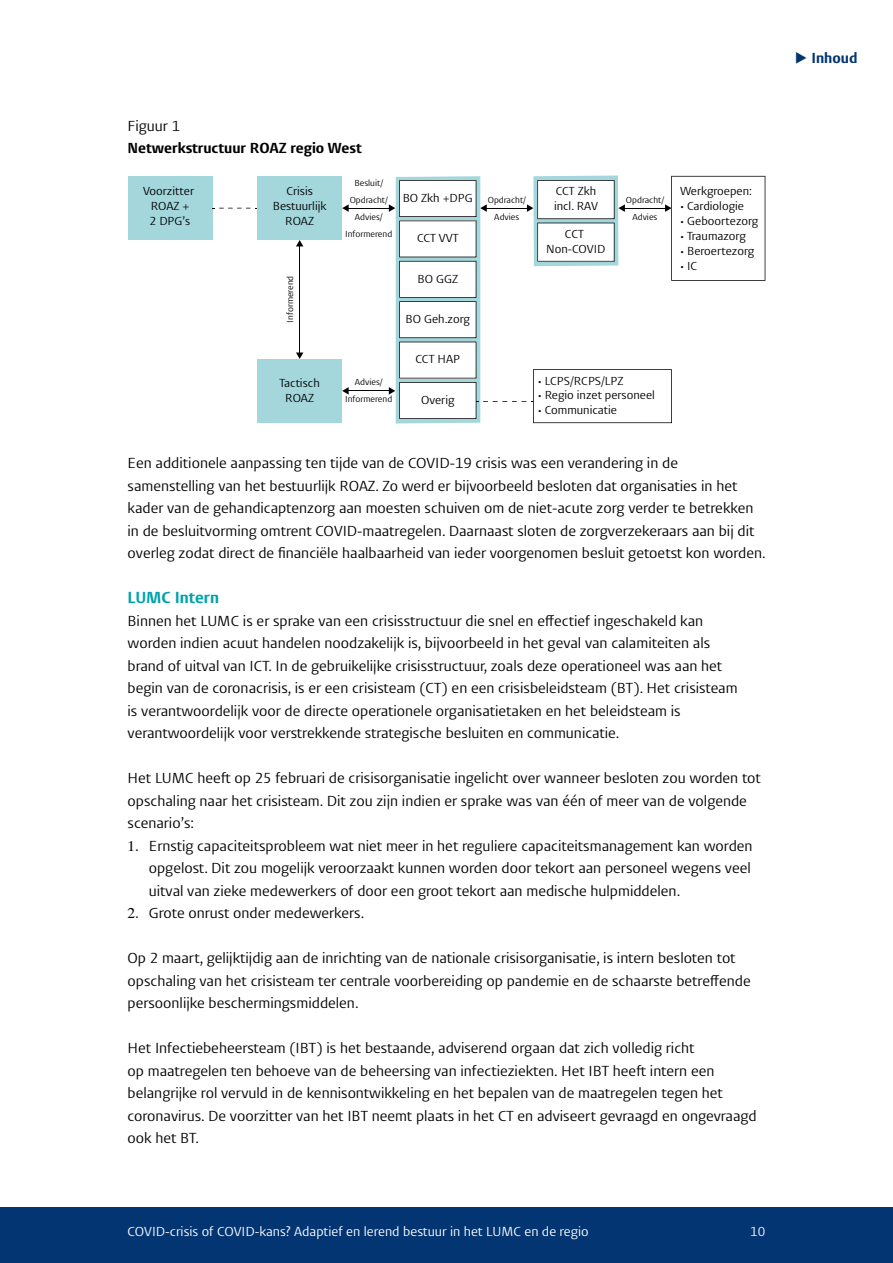
<style>
.page{position:relative;width:893px;height:1263px;background:#fff}
.page>*{position:absolute;margin:0;border:0;box-sizing:border-box;transform-origin:0 0}
.t1{font:300 16.5px "Vestula";color:#00a3ac}
.t2{font:15px/22.5px "Vestula";color:#000}
.t3{font:300 15px "Vestula";color:#000}
.t4{font:300 15px "Vestula";color:#033572}
.t5{font:13.5px "Vestula";color:#fff}
.t6{font:12px/15px "Vestula";color:#000;text-align:center}
.t7{font:9px/17px "Vestula";color:#000;text-align:center}
</style>
<div class="page">
<div style="left:0;top:1208px;width:893px;height:55px;background:#033572"></div>
<div style="left:128px;top:176px;width:85px;height:64px;background:#a4d7dc"></div>
<svg style="left:213px;top:208px;width:44px;height:1px"></svg>
<div style="left:257px;top:176px;width:85px;height:64px;background:#a4d7dc"></div>
<hr style="left:348px;top:208px;width:42px;height:1px;background:#000">
<svg style="left:342px;top:204px;width:7px;height:8px"></svg>
<div style="left:257px;top:359px;width:85px;height:64px;background:#a4d7dc"></div>
<hr style="left:348px;top:390px;width:42px;height:1px;background:#000">
<svg style="left:342px;top:387px;width:7px;height:8px"></svg>
<svg style="left:389px;top:176px;width:376px;height:247px"></svg>
<hr style="left:299px;top:245px;width:1px;height:109px;background:#000">
<svg style="left:296px;top:352px;width:7px;height:7px"></svg>
<svg style="left:296px;top:240px;width:7px;height:6px"></svg>
<p class="t2" style="left:128px;top:114px;width:54px">Figuur 1</p>
<p class="t3" style="left:128px;top:139px;width:236px">Netwerkstructuur ROAZ regio West</p>
<p class="t6" style="left:143px;top:184px;width:52px">Voorzitter<br>ROAZ +<br>2 DPG’s</p>
<p class="t6" style="left:273px;top:184px;width:55px">Crisis<br>Bestuurlijk<br>ROAZ</p>
<p class="t7" style="left:345px;top:174px;width:49px">Besluit/<br>Opdracht/<br>Advies/<br>Informerend</p>
<p class="t7" style="left:282px;top:323px;width:49px;rotate:-90deg">Informerend</p>
<p class="t6" style="left:280px;top:375px;width:42px">Tactisch<br>ROAZ</p>
<p class="t7" style="left:345px;top:374px;width:49px">Advies/<br>Informerend</p>
<p class="t6" style="left:403px;top:190px;width:72px">BO Zkh +DPG</p>
<p class="t6" style="left:417px;top:231px;width:43px">CCT VVT</p>
<p class="t6" style="left:417px;top:271px;width:42px">BO GGZ</p>
<p class="t6" style="left:406px;top:311px;width:66px">BO Geh.zorg</p>
<p class="t6" style="left:415px;top:352px;width:46px">CCT HAP</p>
<p class="t6" style="left:421px;top:392px;width:35px">Overig</p>
<p class="t6" style="left:554px;top:184px;width:46px;text-align:left">CCT Zkh incl. RAV</p>
<p class="t6" style="left:546px;top:226px;width:61px">CCT<br>Non-COVID</p>
<p class="t7" style="left:488px;top:191px;width:40px">Opdracht/<br>Advies</p>
<p class="t7" style="left:626px;top:191px;width:40px">Opdracht/<br>Advies</p>
<p class="t6" style="left:680px;top:184px;width:74px">Werkgroepen:</p>
<p class="t6" style="left:680px;top:199px;width:65px">• Cardiologie</p>
<p class="t6" style="left:680px;top:214px;width:80px">• Geboortezorg</p>
<p class="t6" style="left:680px;top:229px;width:67px">• Traumazorg</p>
<p class="t6" style="left:680px;top:244px;width:76px">• Beroertezorg</p>
<p class="t6" style="left:680px;top:259px;width:19px">• IC</p>
<p class="t6" style="left:538px;top:373px;width:87px">• LCPS/RCPS/LPZ</p>
<p class="t6" style="left:538px;top:388px;width:119px">• Regio inzet personeel</p>
<p class="t6" style="left:538px;top:403px;width:81px">• Communicatie</p>
<p class="t2" style="left:128px;top:452px;width:640px">Een additionele aanpassing ten tijde van de COVID-19 crisis was een verandering in de samenstelling van het bestuurlijk ROAZ. Zo werd er bijvoorbeeld besloten dat organisaties in het kader van de gehandicaptenzorg aan moesten schuiven om de niet-acute zorg verder te betrekken in de besluitvorming omtrent COVID-maatregelen. Daarnaast sloten de zorgverzekeraars aan bij dit overleg zodat direct de financiële haalbaarheid van ieder voorgenomen besluit getoetst kon worden.</p>
<p class="t1" style="left:128px;top:587px;width:93px">LUMC Intern</p>
<p class="t2" style="left:128px;top:609px;width:612px">Binnen het LUMC is er sprake van een crisisstructuur die snel en effectief ingeschakeld kan worden indien acuut handelen noodzakelijk is, bijvoorbeeld in het geval van calamiteiten als brand of uitval van ICT. In de gebruikelijke crisisstructuur, zoals deze operationeel was aan het begin van de coronacrisis, is er een crisisteam (CT) en een crisisbeleidsteam (BT). Het crisisteam is verantwoordelijk voor de directe operationele organisatietaken en het beleidsteam is verantwoordelijk voor verstrekkende strategische besluiten en communicatie.</p>
<p class="t2" style="left:128px;top:767px;width:635px">Het LUMC heeft op 25 februari de crisisorganisatie ingelicht over wanneer besloten zou worden tot opschaling naar het crisisteam. Dit zou zijn indien er sprake was van één of meer van de volgende scenario’s:</p>
<p class="t2" style="left:149px;top:834px;width:605px">Ernstig capaciteitsprobleem wat niet meer in het reguliere capaciteitsmanagement kan worden opgelost. Dit zou mogelijk veroorzaakt kunnen worden door tekort aan personeel wegens veel uitval van zieke medewerkers of door een groot tekort aan medische hulpmiddelen.<br>Grote onrust onder medewerkers.</p>
<p class="t2" style="left:128px;top:947px;width:625px">Op 2 maart, gelijktijdig aan de inrichting van de nationale crisisorganisatie, is intern besloten tot opschaling van het crisisteam ter centrale voorbereiding op pandemie en de schaarste betreffende persoonlijke beschermingsmiddelen.</p>
<p class="t2" style="left:128px;top:1037px;width:631px">Het Infectiebeheersteam (IBT) is het bestaande, adviserend orgaan dat zich volledig richt<br>op maatregelen ten behoeve van de beheersing van infectieziekten. Het IBT heeft intern een belangrijke rol vervuld in de kennisontwikkeling en het bepalen van de maatregelen tegen het coronavirus. De voorzitter van het IBT neemt plaats in het CT en adviseert gevraagd en ongevraagd ook het BT.</p>
<p class="t5" style="left:128px;top:1223px;width:463px">COVID-crisis of COVID-kans? Adaptief en lerend bestuur in het LUMC en de regio</p>
<p class="t5" style="left:750px;top:1223px;width:17px">10</p>
<p class="t4" style="left:811px;top:49px;width:48px">Inhoud</p>
</div>
